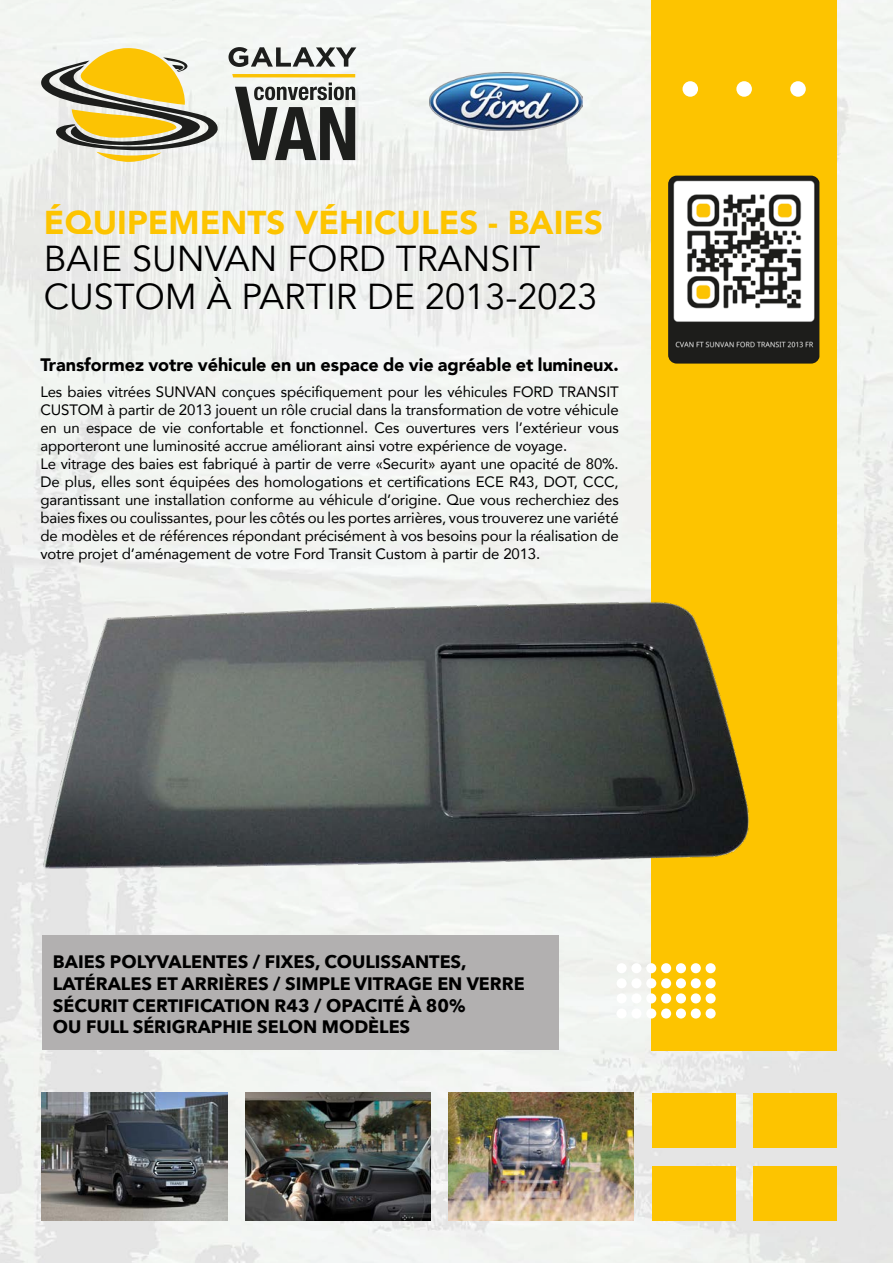
<style>
.page{position:relative;width:893px;height:1263px;background:#fff}
.page>*{position:absolute;margin:0;border:0;box-sizing:border-box;transform-origin:0 0}
.t1{font:36px/37.5px "Avenir";color:#000}
.t2{font:900 33px "Avenir";color:#fdc400}
.t3{font:700 18px/21.6px "Avenir Next";color:#000}
.t4{font:900 18px "Avenir";letter-spacing:-.005em;color:#000}
.t5{font:15px/18px "Avenir";letter-spacing:-.01em;color:#000}
</style>
<div class="page">
<img style="left:0;top:0;width:893px;height:1263px">
<div style="left:651px;top:0;width:186px;height:1050px;background:#fdc400"></div>
<div style="left:617px;top:963px;width:10px;height:10px;background:#fff;border-radius:50%"></div>
<div style="left:631px;top:963px;width:10px;height:10px;background:#fff;border-radius:50%"></div>
<div style="left:646px;top:963px;width:10px;height:10px;background:#fff;border-radius:50%"></div>
<div style="left:661px;top:963px;width:10px;height:10px;background:#fff;border-radius:50%"></div>
<div style="left:676px;top:963px;width:10px;height:10px;background:#fff;border-radius:50%"></div>
<div style="left:691px;top:963px;width:10px;height:10px;background:#fff;border-radius:50%"></div>
<div style="left:706px;top:963px;width:10px;height:10px;background:#fff;border-radius:50%"></div>
<div style="left:617px;top:978px;width:10px;height:10px;background:#fff;border-radius:50%"></div>
<div style="left:631px;top:978px;width:10px;height:10px;background:#fff;border-radius:50%"></div>
<div style="left:646px;top:978px;width:10px;height:10px;background:#fff;border-radius:50%"></div>
<div style="left:661px;top:978px;width:10px;height:10px;background:#fff;border-radius:50%"></div>
<div style="left:676px;top:978px;width:10px;height:10px;background:#fff;border-radius:50%"></div>
<div style="left:691px;top:978px;width:10px;height:10px;background:#fff;border-radius:50%"></div>
<div style="left:706px;top:978px;width:10px;height:10px;background:#fff;border-radius:50%"></div>
<div style="left:617px;top:993px;width:10px;height:10px;background:#fff;border-radius:50%"></div>
<div style="left:631px;top:993px;width:10px;height:10px;background:#fff;border-radius:50%"></div>
<div style="left:646px;top:993px;width:10px;height:10px;background:#fff;border-radius:50%"></div>
<div style="left:661px;top:993px;width:10px;height:10px;background:#fff;border-radius:50%"></div>
<div style="left:676px;top:993px;width:10px;height:10px;background:#fff;border-radius:50%"></div>
<div style="left:691px;top:993px;width:10px;height:10px;background:#fff;border-radius:50%"></div>
<div style="left:706px;top:993px;width:10px;height:10px;background:#fff;border-radius:50%"></div>
<div style="left:617px;top:1008px;width:10px;height:10px;background:#fff;border-radius:50%"></div>
<div style="left:631px;top:1008px;width:10px;height:10px;background:#fff;border-radius:50%"></div>
<div style="left:646px;top:1008px;width:10px;height:10px;background:#fff;border-radius:50%"></div>
<div style="left:661px;top:1008px;width:10px;height:10px;background:#fff;border-radius:50%"></div>
<div style="left:676px;top:1008px;width:10px;height:10px;background:#fff;border-radius:50%"></div>
<div style="left:691px;top:1008px;width:10px;height:10px;background:#fff;border-radius:50%"></div>
<div style="left:706px;top:1008px;width:10px;height:10px;background:#fff;border-radius:50%"></div>
<div style="left:682px;top:81px;width:16px;height:16px;background:#fff;border-radius:50%"></div>
<div style="left:736px;top:81px;width:16px;height:16px;background:#fff;border-radius:50%"></div>
<div style="left:790px;top:81px;width:16px;height:16px;background:#fff;border-radius:50%"></div>
<div style="left:652px;top:1093px;width:84px;height:54px;background:#fdc400"></div>
<div style="left:754px;top:1093px;width:83px;height:54px;background:#fdc400"></div>
<div style="left:652px;top:1166px;width:84px;height:54px;background:#fdc400"></div>
<div style="left:754px;top:1166px;width:83px;height:54px;background:#fdc400"></div>
<img style="left:41px;top:1093px;width:187px;height:127px">
<img style="left:246px;top:1093px;width:185px;height:127px">
<img style="left:449px;top:1093px;width:185px;height:127px">
<svg style="left:41px;top:48px;width:177px;height:114px"></svg>
<svg style="left:229px;top:47px;width:127px;height:20px"></svg>
<svg style="left:235px;top:83px;width:120px;height:77px"></svg>
<svg style="left:232px;top:74px;width:123px;height:3px"></svg>
<img style="left:668px;top:176px;width:151px;height:188px">
<div style="left:43px;top:935px;width:516px;height:115px;background:#b2b0b0"></div>
<img style="left:0;top:583px;width:749px;height:314px">
<img style="left:429px;top:72px;width:154px;height:58px">
<h2 class="t2" style="left:44px;top:194px;width:561px">ÉQUIPEMENTS VÉHICULES - BAIES</h2>
<h1 class="t1" style="left:44px;top:241px;width:555px">BAIE SUNVAN FORD TRANSIT<br>CUSTOM À PARTIR DE 2013-2023</h1>
<p class="t4" style="left:40px;top:349px;width:580px">Transformez votre véhicule en un espace de vie agréable et lumineux.</p>
<p class="t5" style="left:40px;top:383px;width:580px">Les baies vitrées SUNVAN conçues spécifiquement pour les véhicules FORD TRANSIT CUSTOM à partir de 2013 jouent un rôle crucial dans la transformation de votre véhicule en un espace de vie confortable et fonctionnel. Ces ouvertures vers l’extérieur vous apporteront une luminosité accrue améliorant ainsi votre expérience de voyage.<br>Le vitrage des baies est fabriqué à partir de verre «Securit» ayant une opacité de 80%.<br>De plus, elles sont équipées des homologations et certifications ECE R43, DOT, CCC, garantissant une installation conforme au véhicule d’origine. Que vous recherchiez des baies fixes ou coulissantes, pour les côtés ou les portes arrières, vous trouverez une variété de modèles et de références répondant précisément à vos besoins pour la réalisation de votre projet d’aménagement de votre Ford Transit Custom à partir de 2013.</p>
<p class="t3" style="left:53px;top:951px;width:473px">BAIES POLYVALENTES / FIXES, COULISSANTES, LATÉRALES ET ARRIÈRES / SIMPLE VITRAGE EN VERRE SÉCURIT CERTIFICATION R43 / OPACITÉ À 80%<br>OU FULL SÉRIGRAPHIE SELON MODÈLES</p>
</div>
